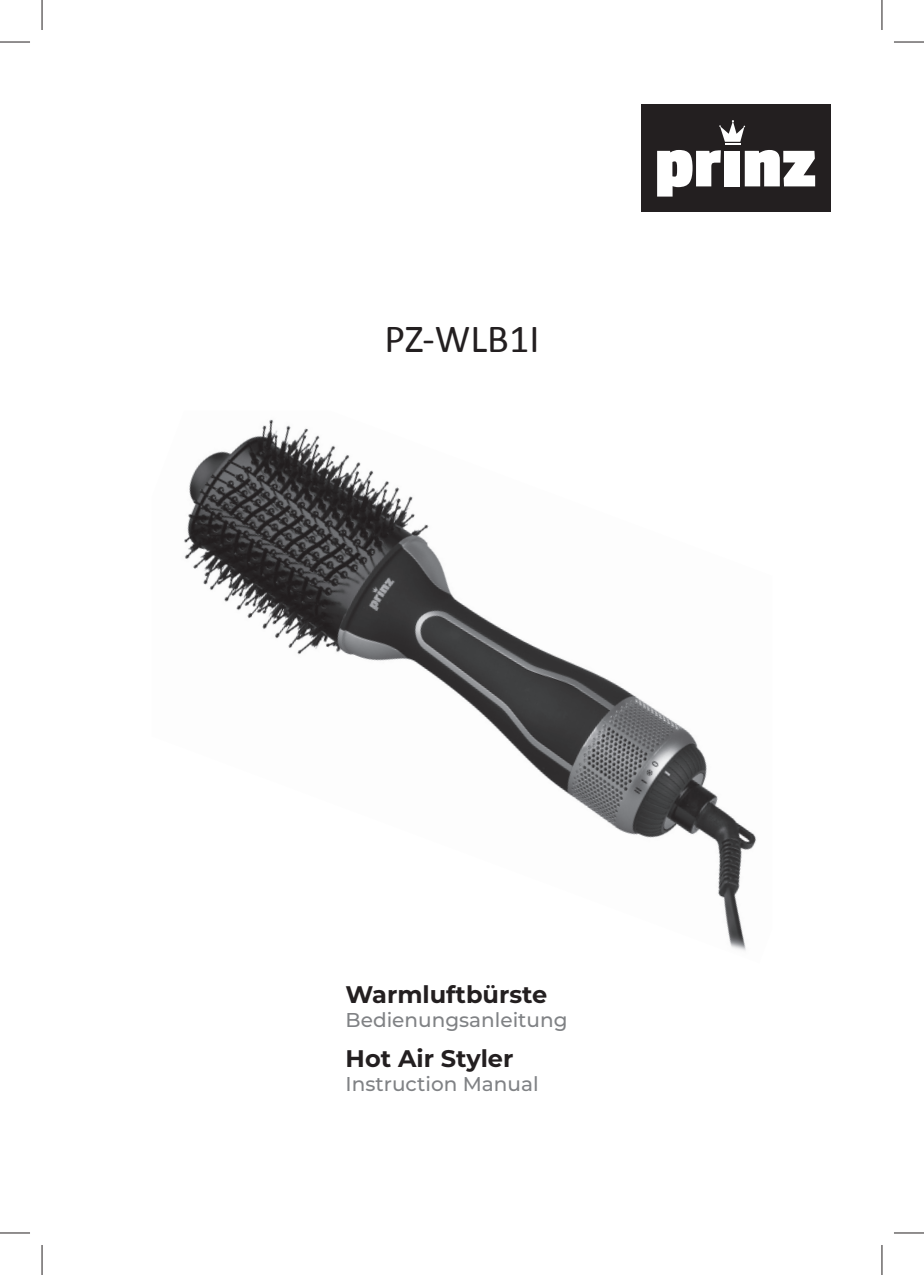
<style>
.page{position:relative;width:924px;height:1275px;background:#fff}
.page>*{position:absolute;margin:0;border:0;box-sizing:border-box;transform-origin:0 0}
.t1{font:40px "Calibri";color:#231f20}
.t2{font:700 24px "Montserrat";color:#231f20}
.t3{font:500 20px "Montserrat";color:#808285}
</style>
<div class="page">
<img style="left:184px;top:419px;width:572px;height:532px">
<div style="left:640px;top:104px;width:190px;height:108px;background:#231f20"></div>
<div style="left:724px;top:151px;width:15px;height:35px;background:#fff"></div>
<svg style="left:719px;top:120px;width:25px;height:24px"></svg>
<svg style="left:657px;top:150px;width:63px;height:47px"></svg>
<svg style="left:744px;top:150px;width:70px;height:36px;background:#d3d3d3"></svg>
<hr style="left:0;top:42px;width:30px;height:1px;background:#231f20">
<hr style="left:893px;top:42px;width:30px;height:1px;background:#231f20">
<hr style="left:0;top:1232px;width:30px;height:1px;background:#231f20">
<hr style="left:893px;top:1232px;width:30px;height:1px;background:#231f20">
<hr style="left:42px;top:0;width:1px;height:30px;background:#231f20">
<hr style="left:42px;top:1245px;width:1px;height:30px;background:#231f20">
<hr style="left:881px;top:0;width:1px;height:30px;background:#231f20">
<hr style="left:881px;top:1245px;width:1px;height:30px;background:#231f20">
<h1 class="t1" style="left:384px;top:314px;width:156px">PZ-WLB1I</h1>
<p class="t2" style="left:345px;top:977px;width:203px">Warmluftbürste</p>
<p class="t3" style="left:345px;top:1006px;width:223px">Bedienungsanleitung</p>
<p class="t2" style="left:345px;top:1041px;width:169px">Hot Air Styler</p>
<p class="t3" style="left:345px;top:1070px;width:194px">Instruction Manual</p>
</div>
